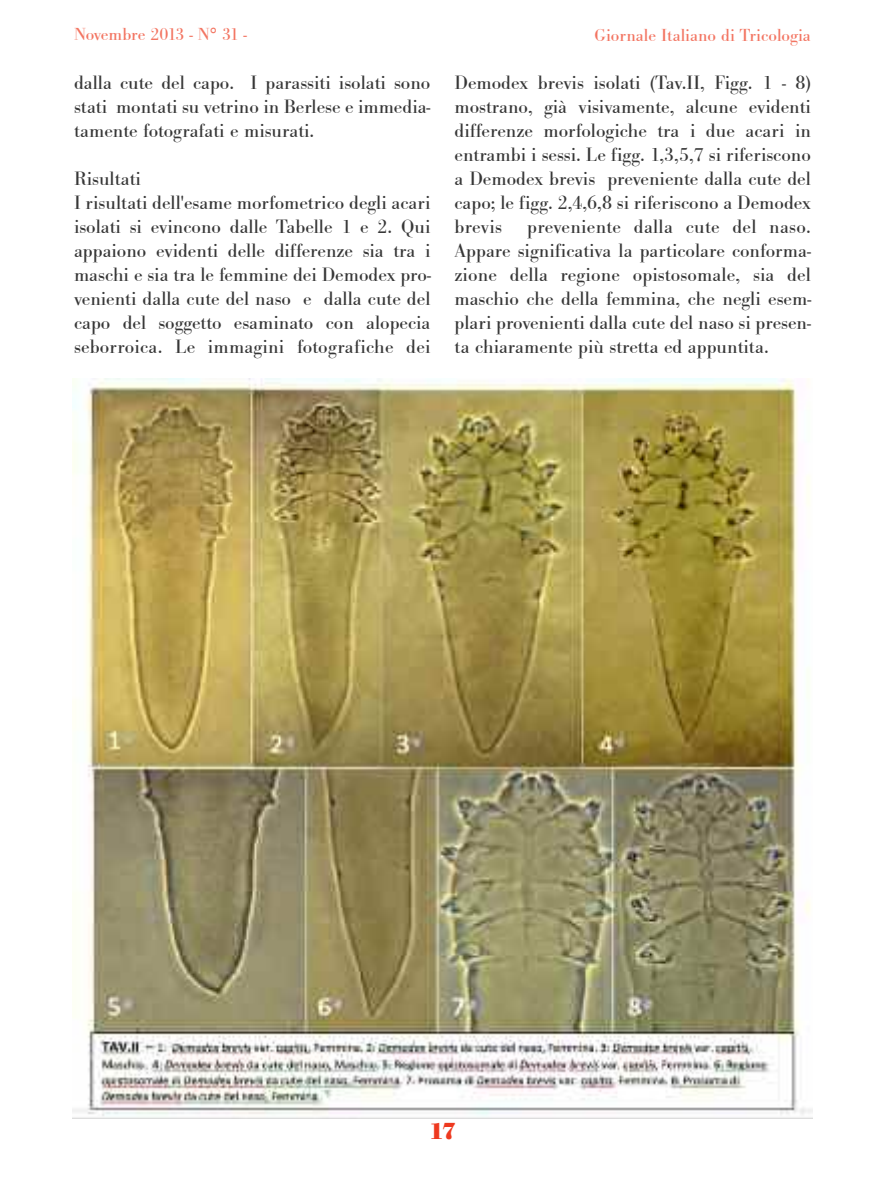
<style>
.page{position:relative;width:885px;height:1191px;background:#fff}
.page>*{position:absolute;margin:0;border:0;box-sizing:border-box;transform-origin:0 0}
.t1{font:700 24px "URW Bodoni T";color:#ee391f}
.t2{font:20px/24px "URW Bodoni T";color:#373737;text-align:justify}
.t3{font:18px "URW Bodoni T";color:#f37562}
</style>
<div class="page">
<img style="left:72px;top:378px;width:740px;height:741px">
<p class="t3" style="left:74px;top:23px;width:174px">Novembre 2013 - N° 31 -</p>
<p class="t3" style="left:594px;top:24px;width:218px">Giornale Italiano di Tricologia</p>
<p class="t2" style="left:74px;top:70px;width:358px">dalla cute del capo. I parassiti isolati sono stati montati su vetrino in Berlese e immedia&shy;tamente fotografati e misurati.</p>
<p class="t2" style="left:74px;top:166px;width:358px;text-align:left">Risultati<br>I risultati dell'esame morfometrico degli acari isolati si evincono dalle Tabelle 1 e 2. Qui appaiono evidenti delle differenze sia tra i maschi e sia tra le femmine dei Demodex pro&shy;venienti dalla cute del naso e dalla cute del capo del soggetto esaminato con alopecia seborroica. Le immagini fotografiche dei</p>
<p class="t2" style="left:454px;top:70px;width:358px">Demodex brevis isolati (Tav.II, Figg. 1 - 8) mostrano, già visivamente, alcune evidenti differenze morfologiche tra i due acari in entrambi i sessi. Le figg. 1,3,5,7 si riferiscono a Demodex brevis preveniente dalla cute del capo; le figg. 2,4,6,8 si riferiscono a Demodex brevis</p>
<p class="t2" style="left:454px;top:214px;width:358px;text-indent:73px">preveniente dalla cute del naso.<br>Appare significativa la particolare conforma&shy;zione della regione opistosomale, sia del maschio che della femmina, che negli esem&shy;plari provenienti dalla cute del naso si presen&shy;ta chiaramente più stretta ed appuntita.</p>
<p class="t1" style="left:429px;top:1116px;width:28px">17</p>
</div>
